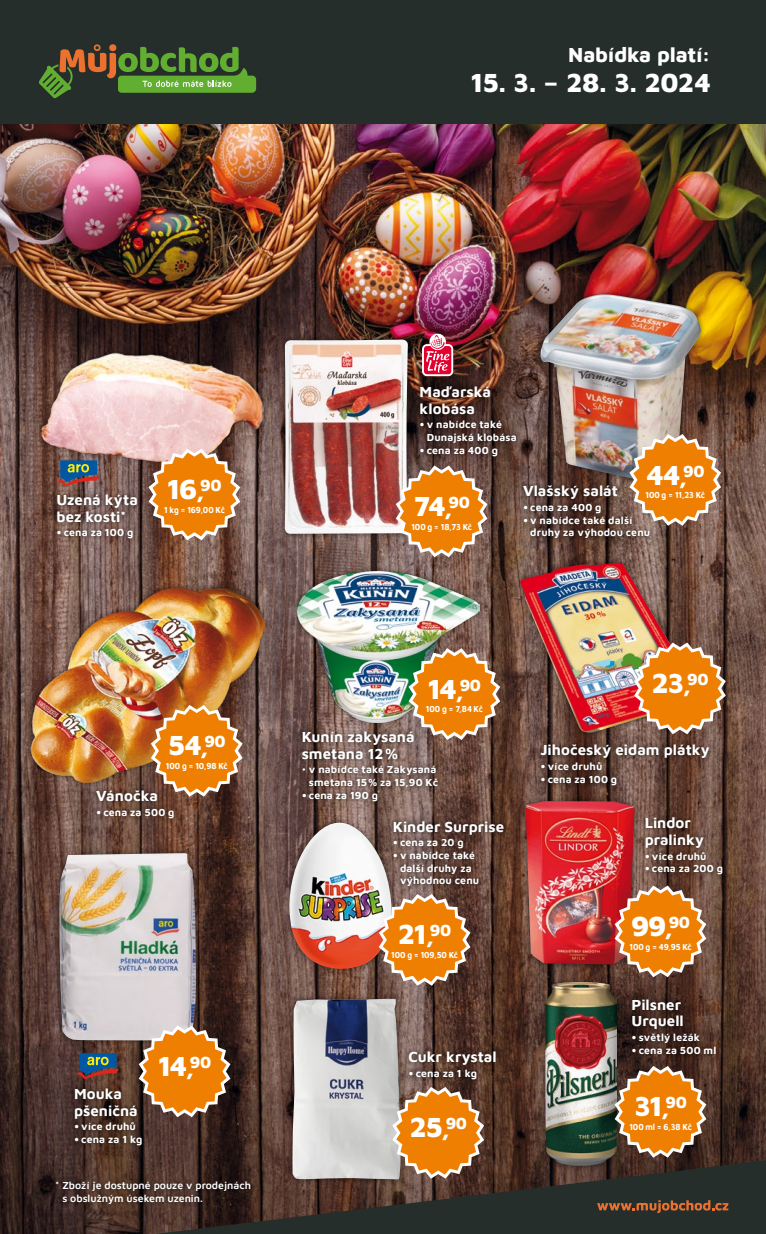
<style>
.page{position:relative;width:766px;height:1234px;background:#fff}
.page>*{position:absolute;margin:0;border:0;box-sizing:border-box;transform-origin:0 0}
.t1{font:800 28.5px "Maven Pro";letter-spacing:-.055em;color:#fff}
.t2{font:800 27px "Maven Pro";letter-spacing:-.02em;color:#fff}
.t3{font:800 21px "Maven Pro";letter-spacing:-.015em;color:#fff}
.t4{font:15px/16.5px "Maven Pro";color:#fff}
.t5{font:10.5px/12.6px "Maven Pro";letter-spacing:.015em;color:#fff}
.t6{font:600 10.5px/12.6px "Maven Pro";color:#fff}
.t7{font:9px "Maven Pro";letter-spacing:-.025em;color:#fff;scale:.9 1}
</style>
<div class="page">
<img style="left:0;top:123px;width:765px;height:1036px">
<div style="left:0;top:0;width:765px;height:123px;background:#252e2b"></div>
<svg style="left:744px;top:1157px;width:21px;height:2px"></svg>
<svg style="left:39px;top:44px;width:217px;height:54px"></svg>
<svg style="left:0;top:1159px;width:765px;height:74px;background:#362e28"></svg>
<svg style="left:597px;top:1199px;width:131px;height:13px;background:#6a452c"></svg>
<div style="left:51px;top:1175px;width:205px;height:33px;background:#000;opacity:.75"></div>
<div style="left:37px;top:347px;width:231px;height:121px;background:#000;opacity:.5"></div>
<img style="left:42px;top:352px;width:221px;height:121px">
<div style="left:279px;top:334px;width:134px;height:205px;background:#000;opacity:.5"></div>
<img style="left:285px;top:339px;width:123px;height:194px">
<div style="left:534px;top:288px;width:172px;height:197px;background:#000;opacity:.5"></div>
<img style="left:540px;top:294px;width:160px;height:186px">
<div style="left:292px;top:565px;width:193px;height:162px;background:#000;opacity:.5"></div>
<img style="left:298px;top:571px;width:181px;height:151px">
<div style="left:514px;top:557px;width:191px;height:181px;background:#000;opacity:.5"></div>
<img style="left:519px;top:562px;width:180px;height:170px">
<div style="left:283px;top:816px;width:114px;height:158px;background:#000;opacity:.5"></div>
<img style="left:289px;top:822px;width:102px;height:146px">
<div style="left:519px;top:795px;width:121px;height:174px;background:#000;opacity:.5"></div>
<img style="left:525px;top:800px;width:109px;height:164px">
<div style="left:287px;top:992px;width:119px;height:192px;background:#000;opacity:.5"></div>
<img style="left:292px;top:998px;width:108px;height:181px">
<div style="left:540px;top:976px;width:82px;height:195px;background:#000;opacity:.5"></div>
<img style="left:545px;top:982px;width:71px;height:183px">
<div style="left:26px;top:582px;width:243px;height:205px;background:#000;opacity:.5"></div>
<img style="left:31px;top:587px;width:233px;height:195px">
<div style="left:54px;top:847px;width:147px;height:198px;background:#000;opacity:.5"></div>
<img style="left:60px;top:853px;width:136px;height:187px">
<div style="left:52px;top:489px;width:90px;height:55px;background:#000;opacity:.75"></div>
<div style="left:414px;top:380px;width:107px;height:81px;background:#000;opacity:.75"></div>
<div style="left:517px;top:480px;width:138px;height:63px;background:#000;opacity:.75"></div>
<div style="left:297px;top:726px;width:146px;height:80px;background:#000;opacity:.75"></div>
<div style="left:535px;top:739px;width:179px;height:51px;background:#000;opacity:.75"></div>
<div style="left:388px;top:815px;width:121px;height:76px;background:#000;opacity:.75"></div>
<div style="left:639px;top:812px;width:88px;height:68px;background:#000;opacity:.75"></div>
<div style="left:403px;top:1045px;width:98px;height:39px;background:#000;opacity:.75"></div>
<div style="left:626px;top:993px;width:95px;height:66px;background:#000;opacity:.75"></div>
<div style="left:91px;top:784px;width:89px;height:39px;background:#000;opacity:.75"></div>
<div style="left:69px;top:1083px;width:78px;height:67px;background:#000;opacity:.75"></div>
<svg style="left:148px;top:448px;width:92px;height:92px;background:#d08436"></svg>
<svg style="left:395px;top:465px;width:92px;height:92px;background:#d2873a"></svg>
<svg style="left:629px;top:434px;width:92px;height:91px;background:#d58b3d"></svg>
<svg style="left:408px;top:648px;width:92px;height:91px;background:#c78433"></svg>
<svg style="left:634px;top:642px;width:91px;height:92px;background:#d38534"></svg>
<svg style="left:378px;top:893px;width:92px;height:92px;background:#cd8336"></svg>
<svg style="left:614px;top:885px;width:92px;height:92px;background:#cf7a2c"></svg>
<svg style="left:392px;top:1086px;width:92px;height:92px;background:#cc8436"></svg>
<svg style="left:614px;top:1065px;width:92px;height:92px;background:#bd7628"></svg>
<svg style="left:151px;top:704px;width:91px;height:92px;background:#cf7e2b"></svg>
<svg style="left:139px;top:1025px;width:91px;height:91px;background:#c47d2f"></svg>
<svg style="left:57px;top:460px;width:42px;height:26px"></svg>
<svg style="left:422px;top:333px;width:31px;height:43px"></svg>
<svg style="left:77px;top:1052px;width:42px;height:27px"></svg>
<h3 class="t3" style="left:568px;top:41px;width:144px">Nabídka platí:</h3>
<h2 class="t2" style="left:470px;top:64px;width:241px">15. 3. – 28. 3. 2024</h2>
<h3 class="t4" style="left:57px;top:490px;width:83px">Uzená kýta bez kosti*</h3>
<p class="t5" style="left:57px;top:525px;width:78px">• cena za 100 g</p>
<h3 class="t4" style="left:419px;top:382px;width:73px">Maďarská klobása</h3>
<p class="t5" style="left:426px;top:417px;width:91px;text-indent:-7px">• v nabídce také<br>Dunajská klobása</p>
<p class="t5" style="left:419px;top:443px;width:80px">• cena za 400 g</p>
<h1 class="t1" style="left:167px;top:469px;width:56px">16,<sup>90</sup></h1>
<p class="t7" style="left:164px;top:503px;width:69px">1 kg = 169,00 Kč</p>
<h1 class="t1" style="left:413px;top:486px;width:58px">74,<sup>90</sup></h1>
<p class="t7" style="left:411px;top:520px;width:69px">100 g = 18,73 Kč</p>
<h1 class="t1" style="left:646px;top:455px;width:60px">44,<sup>90</sup></h1>
<p class="t7" style="left:645px;top:489px;width:68px">100 g = 11,23 Kč</p>
<h3 class="t4" style="left:523px;top:482px;width:96px">Vlašský salát</h3>
<p class="t5" style="left:523px;top:500px;width:80px">• cena za 400 g</p>
<p class="t5" style="left:530px;top:513px;width:121px;text-indent:-7px">• v nabídce také další druhy za výhodou cenu</p>
<h1 class="t1" style="left:427px;top:669px;width:55px">14,<sup>90</sup></h1>
<p class="t7" style="left:426px;top:703px;width:65px">100 g = 7,84 Kč</p>
<h1 class="t1" style="left:651px;top:663px;width:59px">23,<sup>90</sup></h1>
<h1 class="t1" style="left:168px;top:726px;width:60px">54,<sup>90</sup></h1>
<p class="t7" style="left:166px;top:759px;width:70px">100 g = 10,98 Kč</p>
<h3 class="t4" style="left:96px;top:786px;width:63px">Vánočka</h3>
<p class="t5" style="left:96px;top:804px;width:80px">• cena za 500 g</p>
<h3 class="t4" style="left:74px;top:1084px;width:65px">Mouka pšeničná</h3>
<p class="t5" style="left:74px;top:1119px;width:63px">• více druhů</p>
<p class="t5" style="left:74px;top:1132px;width:70px">• cena za 1 kg</p>
<h1 class="t1" style="left:158px;top:1046px;width:55px">14,<sup>90</sup></h1>
<p class="t6" style="left:62px;top:1178px;width:190px;text-indent:-7px">* Zboží je dostupné pouze v prodejnách s obslužným úsekem uzenin.</p>
<h3 class="t4" style="left:301px;top:727px;width:114px">Kunín zakysaná smetana 12%</h3>
<p class="t5" style="left:301px;top:762px;width:138px;text-align:right">• v nabídce také Zakysaná smetana 15% za 15,90 Kč</p>
<p class="t5" style="left:301px;top:788px;width:78px">• cena za 190 g</p>
<h3 class="t4" style="left:392px;top:817px;width:113px">Kinder Surprise</h3>
<p class="t5" style="left:392px;top:835px;width:72px">• cena za 20 g</p>
<p class="t5" style="left:400px;top:848px;width:81px;text-indent:-7px">• v nabídce také další druhy za výhodnou cenu</p>
<h1 class="t1" style="left:398px;top:914px;width:55px">21,<sup>90</sup></h1>
<p class="t7" style="left:391px;top:948px;width:76px">100 g = 109,50 Kč</p>
<h3 class="t4" style="left:408px;top:1047px;width:90px">Cukr krystal</h3>
<p class="t5" style="left:408px;top:1065px;width:70px">• cena za 1 kg</p>
<h1 class="t1" style="left:409px;top:1107px;width:59px">25,<sup>90</sup></h1>
<h3 class="t4" style="left:540px;top:741px;width:171px">Jihočeský eidam plátky</h3>
<p class="t5" style="left:540px;top:759px;width:63px">• více druhů</p>
<p class="t5" style="left:540px;top:772px;width:78px">• cena za 100 g</p>
<h3 class="t4" style="left:644px;top:813px;width:61px">Lindor pralinky</h3>
<p class="t5" style="left:644px;top:848px;width:63px">• více druhů</p>
<p class="t5" style="left:644px;top:861px;width:80px">• cena za 200 g</p>
<h1 class="t1" style="left:631px;top:906px;width:60px">99,<sup>90</sup></h1>
<p class="t7" style="left:629px;top:940px;width:71px">100 g = 49,95 Kč</p>
<h3 class="t4" style="left:631px;top:995px;width:54px">Pilsner<br>Urquell</h3>
<p class="t5" style="left:631px;top:1030px;width:70px">• světlý ležák</p>
<p class="t5" style="left:631px;top:1042px;width:86px">• cena za 500 ml</p>
<h1 class="t1" style="left:634px;top:1086px;width:54px">31,<sup>90</sup></h1>
<p class="t7" style="left:629px;top:1120px;width:71px">100 ml = 6,38 Kč</p>
</div>
